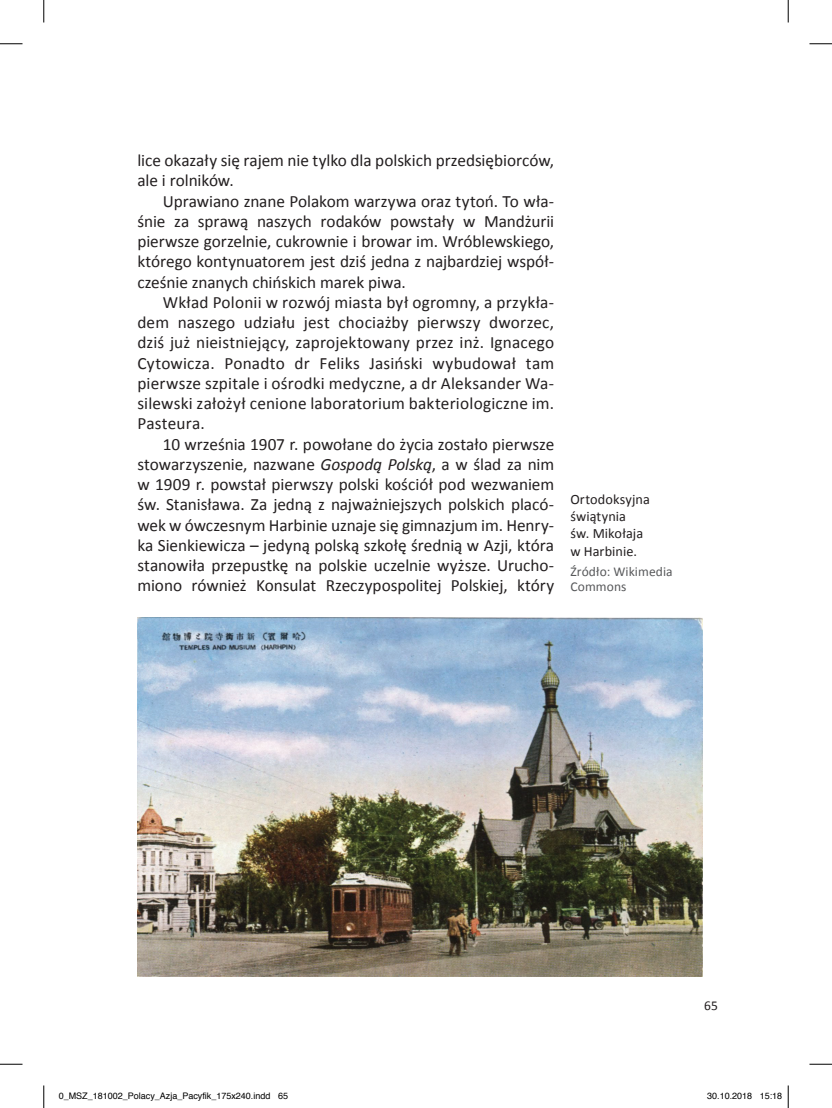
<style>
.page{position:relative;width:832px;height:1108px;background:#fff}
.page>*{position:absolute;margin:0;border:0;box-sizing:border-box;transform-origin:0 0}
.t1{font:17.25px/20.2px "Calibri";color:#231f20;text-align:justify}
.t2{font:14.25px/17.2px "Calibri";letter-spacing:.005em;color:#231f20}
.t3{font:13.5px/15.8px "Calibri";letter-spacing:.01em;color:#57585a}
.t4{font:13.5px "Calibri";color:#231f20}
.t5{font:9px "Helvetica";color:#000}
.s1{font-style:italic}
</style>
<div class="page">
<img style="left:137px;top:618px;width:565px;height:359px">
<svg style="left:0;top:44px;width:22px;height:1px"></svg>
<svg style="left:809px;top:44px;width:23px;height:1px"></svg>
<svg style="left:0;top:1064px;width:22px;height:1px"></svg>
<svg style="left:809px;top:1064px;width:23px;height:1px"></svg>
<svg style="left:44px;top:0;width:1px;height:22px"></svg>
<svg style="left:44px;top:1085px;width:1px;height:23px"></svg>
<svg style="left:788px;top:0;width:1px;height:22px"></svg>
<svg style="left:788px;top:1085px;width:1px;height:23px"></svg>
<p class="t1" style="left:137px;top:150px;width:418px">lice okazały się rajem nie tylko dla polskich przedsiębiorców, ale i rolników.</p>
<p class="t1" style="left:137px;top:191px;width:418px;text-indent:26px">U prawiano znane Polakom warzywa oraz tytoń. To wła&shy;śnie za sprawą naszych rodaków powstały w Mandżurii pierwsze gorzelnie, cukrownie i browar im. Wróblewskiego, którego kontynuatorem jest dziś jedna z najbardziej współ&shy;cześnie znanych chińskich marek piwa.</p>
<p class="t1" style="left:137px;top:292px;width:418px;text-indent:26px">Wkład Polonii w rozwój miasta był ogromny, a przykła&shy;dem naszego udziału jest chociażby pierwszy dworzec, dziś już nieistniejący, zaprojektowany przez inż. Ignacego Cytowicza. Ponadto dr Feliks Jasiński wybudował tam pierwsze szpitale i ośrodki medyczne, a dr Aleksander Wa&shy;silewski założył cenione laboratorium bakteriologiczne im.<br>Pasteura.</p>
<p class="t1" style="left:137px;top:434px;width:418px;text-indent:26px">10 września 1907 r. powołane do życia zostało pierwsze stowarzyszenie, nazwane <span class="s1">Gospodą Polską</span>, a w ślad za nim w 1909 r. powstał pierwszy polski kościół pod wezwaniem św. Stanisława. Za jedną z najważniejszych polskich placó&shy;wek w ówczesnym Harbinie uznaje się gimnazjum im. Henry&shy;ka Sienkiewicza – jedyną polską szkołę średnią w Azji, która stanowiła przepustkę na polskie uczelnie wyższe. U rucho&shy;miono również Konsulat Rzeczypospolitej Polskiej, który</p>
<p class="t2" style="left:570px;top:490px;width:81px">Ortodoksyjna świątynia<br>św. Mikołaja w Harbinie.</p>
<p class="t3" style="left:570px;top:563px;width:104px">Źródło: Wikimedia<br>Commons</p>
<p class="t4" style="left:704px;top:997px;width:15px">65</p>
<p class="t5" style="left:59px;top:1089px;width:231px">0_MSZ_181002_Polacy_Azja_Pacyfik_175x240.indd 65</p>
<p class="t5" style="left:707px;top:1089px;width:77px">30.10.2018 15:18</p>
</div>
